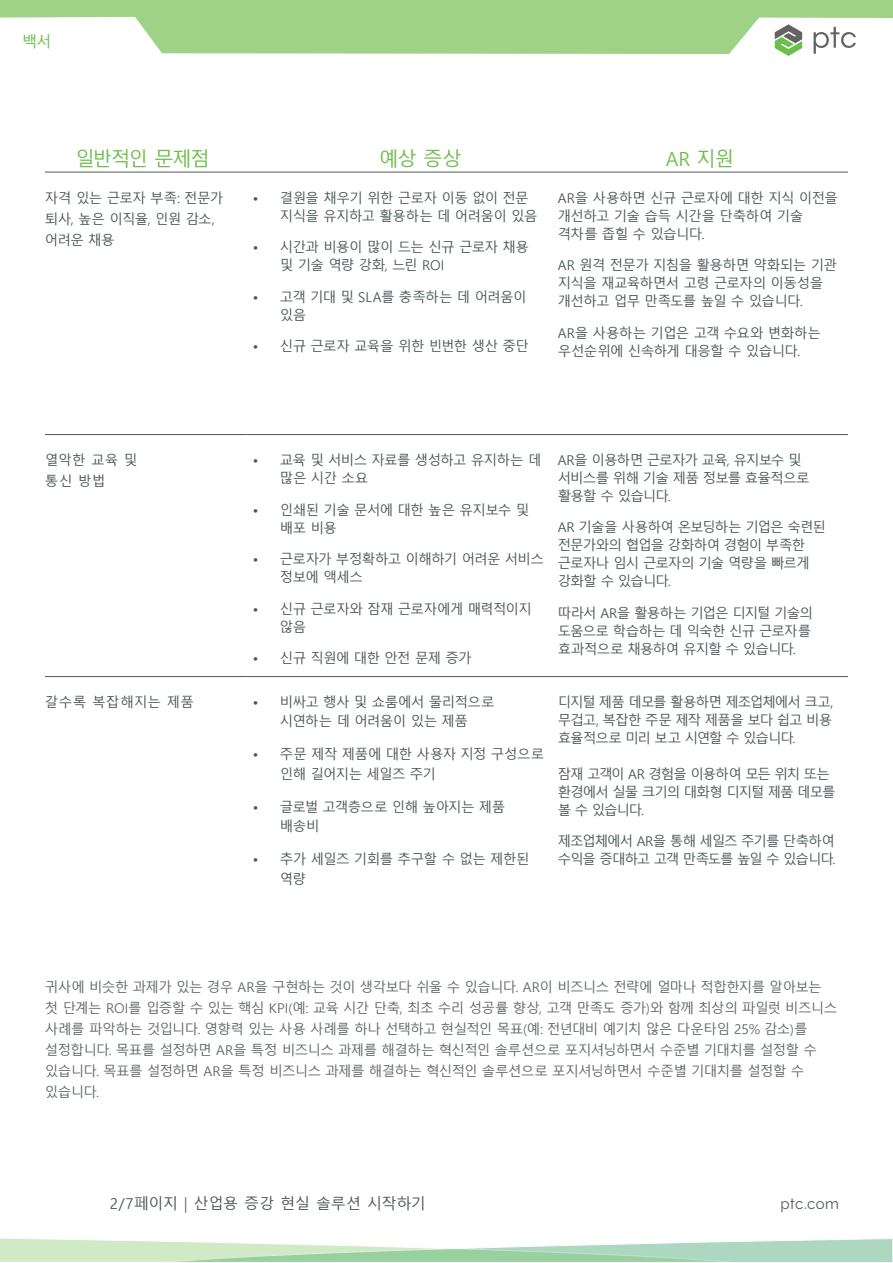
<style>
.page{position:relative;width:893px;height:1263px;background:#fff}
.page>*{position:absolute;margin:0;border:0;box-sizing:border-box;transform-origin:0 0}
.t1{font:19.5px "Malgun Gothic";letter-spacing:-.065em;color:#6ebe4b}
.t2{font:15px "Malgun Gothic";letter-spacing:-.02em;color:#4e585a}
.t3{font:15px "Raleway";letter-spacing:.025em;color:#4e585a}
.t4{font:15px "Malgun Gothic";color:#6ebe4b}
.t5{font:13.5px/18px "Malgun Gothic";letter-spacing:-.05em;color:#4e585a}
.t6{font:13.5px/21px "Malgun Gothic";letter-spacing:-.045em;color:#62686a}
.t7{font:13.5px/18px "Malgun Gothic";letter-spacing:-.075em;color:#4e585a}
.t8{font:13.5px "Malgun Gothic";letter-spacing:.025em;color:#4e585a}
</style>
<div class="page">
<svg style="left:0;top:0;width:893px;height:54px;fill:#9ed387"></svg>
<svg style="left:775px;top:24px;width:27px;height:32px"></svg>
<svg style="left:814px;top:27px;width:42px;height:27px"></svg>
<svg style="left:0;top:1238px;width:893px;height:25px"></svg>
<hr style="left:45px;top:172px;width:201px;height:1px;background:#4e585a">
<hr style="left:246px;top:172px;width:305px;height:1px;background:#4e585a">
<hr style="left:551px;top:172px;width:297px;height:1px;background:#4e585a">
<hr style="left:45px;top:434px;width:201px;height:1px;background:#4e585a">
<hr style="left:246px;top:434px;width:305px;height:1px;background:#4e585a">
<hr style="left:551px;top:434px;width:297px;height:1px;background:#4e585a">
<hr style="left:45px;top:676px;width:201px;height:1px;background:#4e585a">
<hr style="left:246px;top:676px;width:305px;height:1px;background:#4e585a">
<hr style="left:551px;top:676px;width:297px;height:1px;background:#4e585a">
<p class="t4" style="left:22px;top:33px;width:31px">백서</p>
<h1 class="t1" style="left:75px;top:148px;width:137px">일반적인 문제점</h1>
<h1 class="t1" style="left:379px;top:148px;width:84px">예상 증상</h1>
<h1 class="t1" style="left:666px;top:148px;width:70px">AR 지원</h1>
<p class="t5" style="left:45px;top:187px;width:180px;line-height:21px">자격 있는 근로자 부족: 전문가 퇴사, 높은 이직율, 인원 감소, 어려운 채용</p>
<p class="t5" style="left:280px;top:189px;width:259px;text-indent:-27px">• 결원을 채우기 위한 근로자 이동 없이 전문 지식을 유지하고 활용하는 데 어려움이 있음</p>
<p class="t5" style="left:558px;top:189px;width:282px">AR을 사용하면 신규 근로자에 대한 지식 이전을 개선하고 기술 습득 시간을 단축하여 기술 격차를 좁힐 수 있습니다.</p>
<p class="t5" style="left:558px;top:256px;width:281px">AR 원격 전문가 지침을 활용하면 약화되는 기관 지식을 재교육하면서 고령 근로자의 이동성을 개선하고 업무 만족도를 높일 수 있습니다.</p>
<p class="t5" style="left:558px;top:324px;width:265px">AR을 사용하는 기업은 고객 수요와 변화하는 우선순위에 신속하게 대응할 수 있습니다.</p>
<p class="t5" style="left:280px;top:238px;width:251px;text-indent:-27px">• 시간과 비용이 많이 드는 신규 근로자 채용 및 기술 역량 강화, 느린 ROI</p>
<p class="t5" style="left:280px;top:288px;width:248px;text-indent:-27px">• 고객 기대 및 SLA를 충족하는 데 어려움이 있음</p>
<p class="t5" style="left:253px;top:337px;width:278px">• 신규 근로자 교육을 위한 빈번한 생산 중단</p>
<p class="t5" style="left:45px;top:450px;width:94px;line-height:21px">열악한 교육 및 통신 방법</p>
<p class="t5" style="left:280px;top:451px;width:263px;text-indent:-27px">• 교육 및 서비스 자료를 생성하고 유지하는 데 많은 시간 소요</p>
<p class="t5" style="left:280px;top:501px;width:251px;text-indent:-27px">• 인쇄된 기술 문서에 대한 높은 유지보수 및 배포 비용</p>
<p class="t5" style="left:280px;top:550px;width:265px;text-indent:-27px">• 근로자가 부정확하고 이해하기 어려운 서비스 정보에 액세스</p>
<p class="t5" style="left:280px;top:600px;width:253px;text-indent:-27px">• 신규 근로자와 잠재 근로자에게 매력적이지 않음</p>
<p class="t5" style="left:253px;top:649px;width:220px">• 신규 직원에 대한 안전 문제 증가</p>
<p class="t8" style="left:45px;top:694px;width:150px">갈수록 복잡해지는 제품</p>
<p class="t5" style="left:253px;top:693px;width:243px;line-height:19.5px;text-align:center">• 비싸고 행사 및 쇼룸에서 물리적으로 시연하는 데 어려움이 있는 제품</p>
<p class="t5" style="left:280px;top:745px;width:266px;line-height:19.5px;text-indent:-27px">• 주문 제작 제품에 대한 사용자 지정 구성으로 인해 길어지는 세일즈 주기</p>
<p class="t5" style="left:280px;top:797px;width:227px;line-height:19.5px;text-indent:-27px">• 글로벌 고객층으로 인해 높아지는 제품 배송비</p>
<p class="t5" style="left:280px;top:850px;width:251px;line-height:19.5px;text-indent:-27px">• 추가 세일즈 기회를 추구할 수 없는 제한된 역량</p>
<p class="t5" style="left:558px;top:451px;width:254px">AR을 이용하면 근로자가 교육, 유지보수 및 서비스를 위해 기술 제품 정보를 효율적으로 활용할 수 있습니다.</p>
<p class="t5" style="left:558px;top:519px;width:270px">AR 기술을 사용하여 온보딩하는 기업은 숙련된 전문가와의 협업을 강화하여 경험이 부족한 근로자나 임시 근로자의 기술 역량을 빠르게 강화할 수 있습니다.</p>
<p class="t5" style="left:558px;top:604px;width:257px">따라서 AR을 활용하는 기업은 디지털 기술의 도움으로 학습하는 데 익숙한 신규 근로자를 효과적으로 채용하여 유지할 수 있습니다.</p>
<p class="t5" style="left:558px;top:693px;width:277px;text-align:justify">디지털 제품 데모를 활용하면 제조업체에서 크고, 무겁고, 복잡한 주문 제작 제품을 보다 쉽고 비용 효율적으로 미리 보고 시연할 수 있습니다.</p>
<p class="t7" style="left:558px;top:765px;width:279px">잠재 고객이 AR 경험을 이용하여 모든 위치 또는 환경에서 실물 크기의 대화형 디지털 제품 데모를 볼 수 있습니다.</p>
<p class="t7" style="left:558px;top:833px;width:279px">제조업체에서 AR을 통해 세일즈 주기를 단축하여 수익을 증대하고 고객 만족도를 높일 수 있습니다.</p>
<p class="t6" style="left:45px;top:977px;width:794px">귀사에 비슷한 과제가 있는 경우 AR을 구현하는 것이 생각보다 쉬울 수 있습니다. AR이 비즈니스 전략에 얼마나 적합한지를 알아보는 첫 단계는 ROI를 입증할 수 있는 핵심 KPI(예: 교육 시간 단축, 최초 수리 성공률 향상, 고객 만족도 증가)와 함께 최상의 파일럿 비즈니스 사례를 파악하는 것입니다. 영향력 있는 사용 사례를 하나 선택하고 현실적인 목표(예: 전년대비 예기치 않은 다운타임 25% 감소)를 설정합니다. 목표를 설정하면 AR을 특정 비즈니스 과제를 해결하는 혁신적인 솔루션으로 포지셔닝하면서 수준별 기대치를 설정할 수 있습니다. 목표를 설정하면 AR을 특정 비즈니스 과제를 해결하는 혁신적인 솔루션으로 포지셔닝하면서 수준별 기대치를 설정할 수 있습니다.</p>
<p class="t2" style="left:110px;top:1195px;width:317px">2/7페이지 | 산업용 증강 현실 솔루션 시작하기</p>
<p class="t3" style="left:781px;top:1195px;width:60px">ptc.com</p>
</div>
